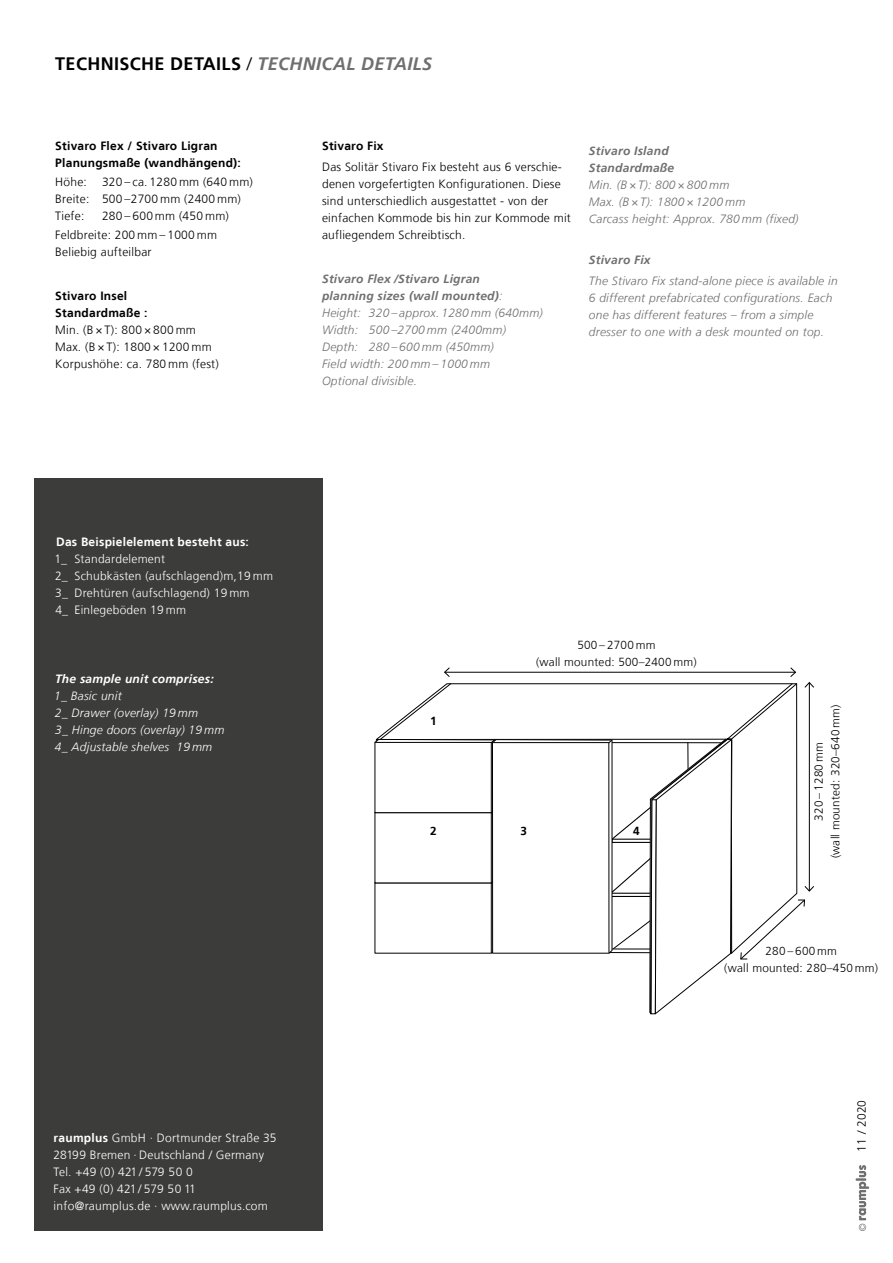
<style>
.page{position:relative;width:893px;height:1263px;background:#fff}
.page>*{position:absolute;margin:0;border:0;box-sizing:border-box;transform-origin:0 0}
.t1{font:700 18px "Frutiger LT";letter-spacing:.02em;color:#000}
.t2{font:italic 300 12px/17px "Frutiger LT";letter-spacing:.02em;color:#706f6f}
.t3{font:300 12px/17px "Frutiger LT";letter-spacing:.02em;color:#000}
.t4{font:300 12px/17px "Frutiger LT";letter-spacing:.02em;color:#fff}
.t5{font:700 12px/17px "Frutiger LT";letter-spacing:.02em;color:#000}
.t6{font:italic 300 12px/17px "Frutiger LT";letter-spacing:.02em;color:#fff}
.t7{font:italic 700 12px/17px "Frutiger LT";letter-spacing:.02em;color:#706f6f}
.t8{font:700 12px "Frutiger LT";letter-spacing:.02em;color:#fff}
.t9{font:italic 700 12px "Frutiger LT";letter-spacing:.02em;color:#fff}
.t10{font:300 11.7px/17px "Frutiger LT";letter-spacing:.02em;color:#000;text-align:center}
.t11{font:700 11.7px "Frutiger LT";color:#000}
.s1{font-weight:300}
.s2{font-style:italic;color:#706f6f}
.s3{font-weight:700}
</style>
<div class="page">
<svg style="left:856px;top:1165px;width:13px;height:66px"></svg>
<div style="left:34px;top:478px;width:288px;height:753px;background:#3c3c3b"></div>
<svg style="left:374px;top:667px;width:440px;height:348px"></svg>
<h1 class="t1" style="left:55px;top:53px;width:378px">TECHNISCHE DETAILS <span class="s1">/</span> <span class="s2">TECHNICAL DETAILS</span></h1>
<p class="t5" style="left:55px;top:137px;width:187px">Stivaro Flex / Stivaro Ligran<br>Planungsmaße (wandhängend):</p>
<p class="t3" style="left:55px;top:174px;width:33px">Höhe:</p>
<p class="t3" style="left:55px;top:174px;width:199px;text-indent:47px">320 – ca. 1280 mm (640 mm)<br>Breite: 500 –2700 mm (2400 mm)<br>Tiefe:</p>
<p class="t3" style="left:55px;top:207px;width:175px;line-height:19.2px;text-indent:47px">280 – 600 mm (450 mm)<br>Feldbreite: 200 mm – 1000 mm</p>
<p class="t3" style="left:55px;top:244px;width:98px">Beliebig aufteilbar</p>
<p class="t5" style="left:55px;top:287px;width:94px">Stivaro Insel<br>Standardmaße :</p>
<p class="t3" style="left:55px;top:321px;width:165px">Min. (B × T): 800 × 800 mm<br>Max. (B × T): 1800 × 1200 mm<br>Korpushöhe: ca. 780 mm (fest)</p>
<p class="t5" style="left:322px;top:137px;width:63px">Stivaro Fix</p>
<p class="t3" style="left:322px;top:159px;width:250px">Das Solitär Stivaro Fix besteht aus 6 verschie&shy;denen vorgefertigten Konfigurationen. Diese sind unterschiedlich ausgestattet - von der einfachen Kommode bis hin zur Kommode mit aufliegendem Schreibtisch.</p>
<p class="t2" style="left:322px;top:270px;width:222px"><span class="s3">Stivaro Flex /Stivaro Ligran<br>planning sizes (wall mounted)</span>:<br>Height: 320 – approx. 1280 mm (640mm)<br>Width: 500 –2700 mm (2400mm)<br>Depth: 280 – 600 mm (450mm)<br>Field width: 200 mm – 1000 mm<br>Optional divisible.</p>
<p class="t7" style="left:589px;top:143px;width:87px">Stivaro Island<br>Standardmaße</p>
<p class="t2" style="left:589px;top:177px;width:211px">Min. (B × T): 800 × 800 mm<br>Max. (B × T): 1800 × 1200 mm<br>Carcass height: Approx. 780 mm (fixed)</p>
<p class="t7" style="left:589px;top:251px;width:63px">Stivaro Fix</p>
<p class="t2" style="left:589px;top:273px;width:250px">The Stivaro Fix stand-alone piece is available in 6 different prefabricated configurations. Each one has different features – from a simple dresser to one with a desk mounted on top.</p>
<p class="t8" style="left:56px;top:535px;width:194px">Das Beispielelement besteht aus:</p>
<p class="t4" style="left:54px;top:551px;width:220px">1_ Standardelement<br>2_ Schubkästen (aufschlagend)m,19 mm<br>3_ Drehtüren (aufschlagend) 19 mm<br>4_ Einlegeböden 19 mm</p>
<p class="t9" style="left:55px;top:671px;width:160px">The sample unit comprises:</p>
<p class="t6" style="left:54px;top:687px;width:172px">1_ Basic unit<br>2_ Drawer (overlay) 19 mm<br>3_ Hinge doors (overlay) 19 mm<br>4_ Adjustable shelves 19 mm</p>
<p class="t4" style="left:54px;top:1129px;width:224px"><span class="s3">raumplus</span> GmbH · Dortmunder Straße 35<br>28199 Bremen · Deutschland / Germany<br>Tel. +49 (0) 421 / 579 50 0<br>Fax +49 (0) 421 / 579 50 11 info@raumplus.de · www.raumplus.com</p>
<p class="t11" style="left:430px;top:714px;width:8px">1</p>
<p class="t10" style="left:536px;top:636px;width:162px">500 – 2700 mm<br>(wall mounted: 500–2400 mm)</p>
<p class="t11" style="left:430px;top:824px;width:8px">2</p>
<p class="t11" style="left:520px;top:824px;width:8px">3</p>
<p class="t11" style="left:633px;top:824px;width:8px">4</p>
<p class="t10" style="left:810px;top:858px;width:155px;rotate:-90deg">320 – 1280 mm<br>(wall mounted: 320–640 mm)</p>
<p class="t10" style="left:724px;top:942px;width:155px">280 – 600 mm<br>(wall mounted: 280–450 mm)</p>
<p class="t3" style="left:853px;top:1152px;width:53px;rotate:-90deg">11 / 2020</p>
</div>
